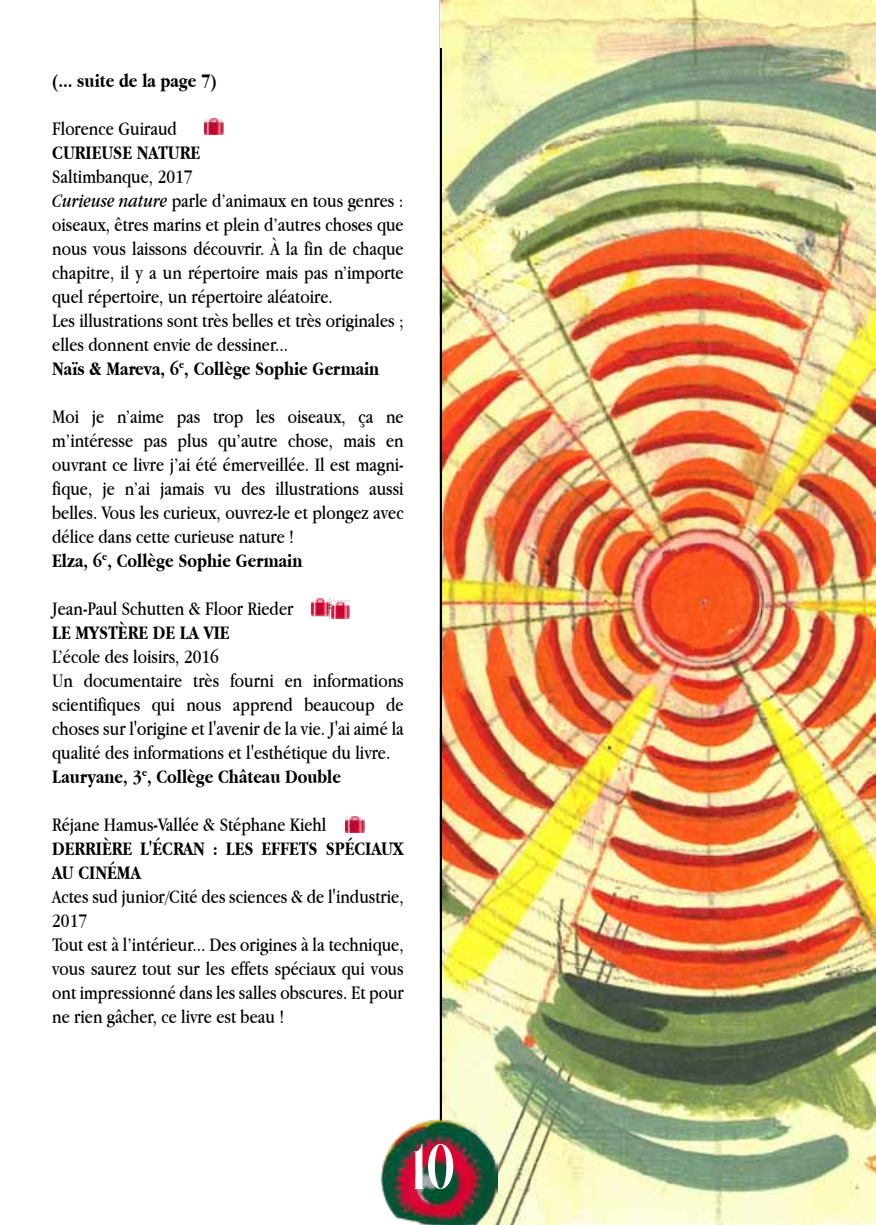
<style>
.page{position:relative;width:876px;height:1225px;background:#fff}
.page>*{position:absolute;margin:0;border:0;box-sizing:border-box;transform-origin:0 0}
.t1{font:60px "MORVA";color:#fff}
.t2{font:20px/24px "Apple Garamond";color:#000}
.t3{font:700 20px "Apple Garamond";color:#000}
.s1{font-weight:700}
.s2{font-style:italic}
</style>
<div class="page">
<img style="left:204px;top:0;width:672px;height:1224px">
<img style="left:441px;top:48px;width:1px;height:1071px">
<img style="left:205px;top:118px;width:19px;height:16px">
<img style="left:346px;top:816px;width:18px;height:16px">
<img style="left:311px;top:599px;width:39px;height:19px">
<img style="left:381px;top:1119px;width:116px;height:105px">
<p class="t3" style="left:52px;top:69px;width:166px">(... suite de la page 7)</p>
<p class="t2" style="left:52px;top:116px;width:353px">Florence Guiraud<br><span class="s1">CURIEUSE NATURE<br></span>Saltimbanque, 2017<br><span class="s2">Curieuse nature</span> parle d’animaux en tous genres : oiseaux, êtres marins et plein d’autres choses que nous vous laissons découvrir. À la fin de chaque chapitre, il y a un répertoire mais pas n’importe quel répertoire, un répertoire aléatoire.<br>Les illustrations sont très belles et très originales ; elles donnent envie de dessiner...<br><span class="s1">Naïs &amp; Mareva, 6</span><sup>e</sup><span class="s1">, Collège Sophie Germain</span></p>
<p class="t2" style="left:52px;top:404px;width:353px">Moi je n’aime pas trop les oiseaux, ça ne m’intéresse pas plus qu’autre chose, mais en ouvrant ce livre j’ai été émerveillée. Il est magni&shy;fique, je n’ai jamais vu des illustrations aussi belles. Vous les curieux, ouvrez-le et plongez avec délice dans cette curieuse nature !<br><span class="s1">Elza, 6</span><sup>e</sup><span class="s1">, Collège Sophie Germain</span></p>
<p class="t2" style="left:52px;top:596px;width:353px">Jean-Paul Schutten &amp; Floor Rieder * *<br><span class="s1">LE MYSTÈRE DE LA VIE<br></span>L’école des loisirs, 2016<br>Un documentaire très fourni en informations scientifiques qui nous apprend beaucoup de choses sur l'origine et l'avenir de la vie. J'ai aimé la qualité des informations et l'esthétique du livre.<br><span class="s1">Lauryane, 3</span><sup>e</sup><span class="s1">, Collège Château Double</span></p>
<p class="t2" style="left:52px;top:812px;width:353px">Réjane Hamus-Vallée &amp; Stéphane Kiehl * <span class="s1">DERRIÈRE L'ÉCRAN : LES EFFETS SPÉCIAUX AU CINÉMA<br></span>Actes sud junior/Cité des sciences &amp; de l'industrie, 2017<br>Tout est à l’intérieur... Des origines à la technique, vous saurez tout sur les effets spéciaux qui vous ont impressionné dans les salles obscures. Et pour ne rien gâcher, ce livre est beau !</p>
<p class="t1" style="left:414px;top:1143px;width:42px">10</p>
</div>
